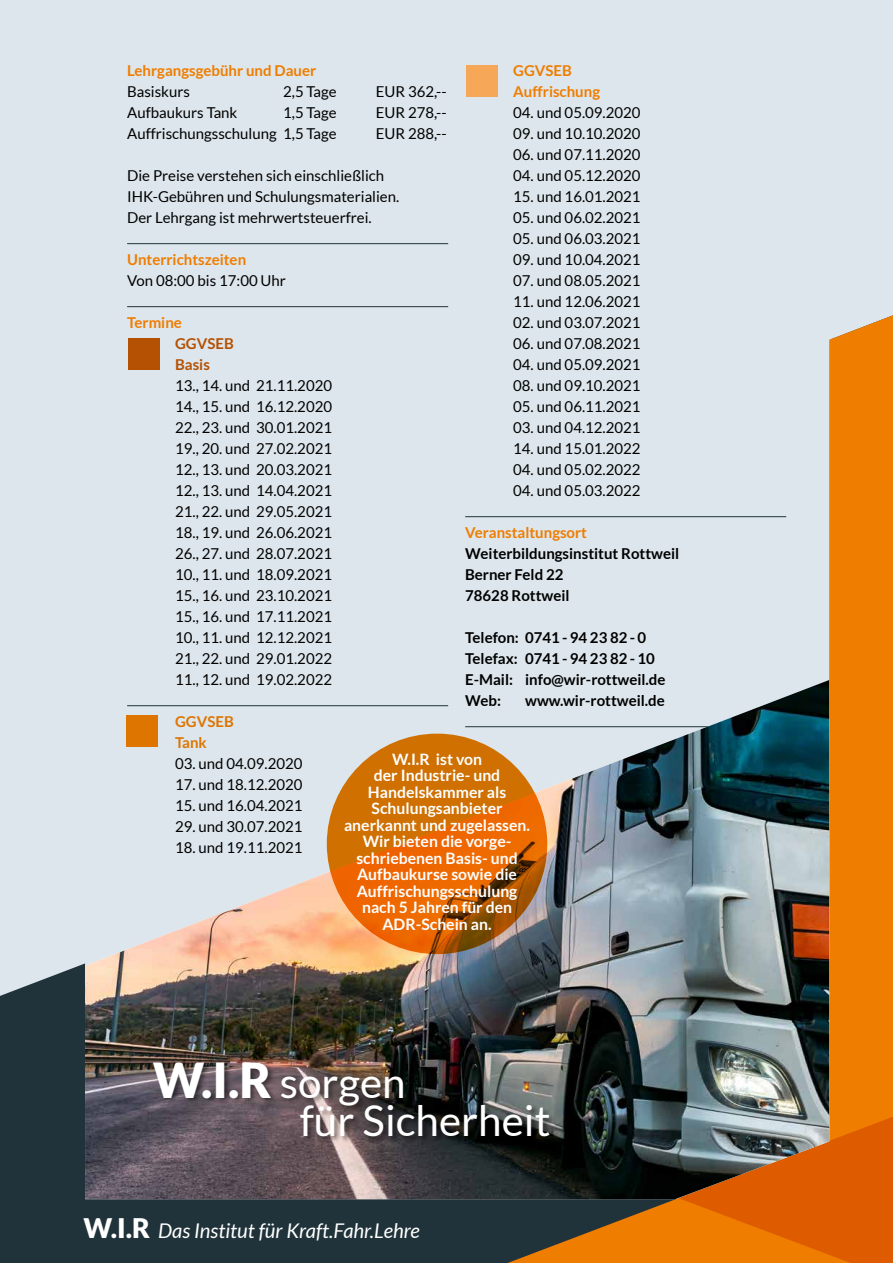
<style>
.page{position:relative;width:893px;height:1263px;background:#fff}
.page>*{position:absolute;margin:0;border:0;box-sizing:border-box;transform-origin:0 0}
.t1{font:42.3px/38.7px "Lato";color:#fff}
.t2{font:italic 20.25px "Lato";color:#fff}
.t3{font:700 15.75px/16.5px "Lato";color:#fff;text-align:center}
.t4{font:15px/21px "Lato";color:#000}
.t5{font:700 15px/21px "Lato";color:#000}
.t6{font:700 15px/21px "Lato";color:#ef7d00}
.t7{font:700 15px/21px "Lato";color:#b55103}
.t8{font:700 15px/21px "Lato";color:#dd7500}
.s1{font-weight:900;font-size:48.3px}
.s2{font-weight:900;font-style:normal;font-size:27px}
</style>
<div class="page">
<div style="left:0;top:0;width:893px;height:1206px;background:#dde6ec"></div>
<div style="left:85px;top:1199px;width:423px;height:64px;background:#21333a"></div>
<div style="left:0;top:963px;width:85px;height:300px;background:#21333a"></div>
<hr style="left:127px;top:243px;width:321px;height:1px;background:#21333a">
<hr style="left:127px;top:306px;width:321px;height:1px;background:#21333a">
<hr style="left:465px;top:516px;width:321px;height:1px;background:#21333a">
<svg style="left:829px;top:315px;width:64px;height:797px;background:#ed8008"></svg>
<svg style="left:508px;top:1199px;width:170px;height:64px;background:#89581d"></svg>
<svg style="left:678px;top:1112px;width:215px;height:151px;background:#e46700"></svg>
<img style="left:85px;top:680px;width:744px;height:519px">
<div style="left:128px;top:338px;width:32px;height:31px;background:#b55103"></div>
<div style="left:126px;top:716px;width:32px;height:31px;background:#dd7500"></div>
<div style="left:152px;top:1061px;width:404px;height:83px;background:#000;opacity:.5"></div>
<div style="left:466px;top:66px;width:31px;height:31px;background:#f6a758"></div>
<svg style="left:327px;top:734px;width:220px;height:220px;background:#d26600"></svg>
<p class="t6" style="left:127px;top:60px;width:191px">Lehrgangsgebühr und Dauer</p>
<p class="t4" style="left:127px;top:81px;width:64px">Basiskurs</p>
<p class="t4" style="left:283px;top:81px;width:55px">2,5 Tage</p>
<p class="t4" style="left:376px;top:81px;width:72px">EUR 362,--</p>
<p class="t4" style="left:127px;top:102px;width:112px">Aufbaukurs Tank</p>
<p class="t4" style="left:283px;top:102px;width:55px">1,5 Tage</p>
<p class="t4" style="left:376px;top:102px;width:72px">EUR 278,--</p>
<p class="t4" style="left:127px;top:123px;width:211px">Auffrischungsschulung 1,5 Tage</p>
<p class="t4" style="left:376px;top:123px;width:72px">EUR 288,--</p>
<p class="t4" style="left:127px;top:165px;width:274px">Die Preise verstehen sich einschließlich<br>IHK-Gebühren und Schulungsmaterialien.<br>Der Lehrgang ist mehrwertsteuerfrei.</p>
<p class="t6" style="left:127px;top:249px;width:121px">Unterrichtszeiten</p>
<p class="t4" style="left:127px;top:270px;width:160px">Von 08:00 bis 17:00 Uhr</p>
<p class="t6" style="left:127px;top:312px;width:56px">Termine</p>
<p class="t7" style="left:175px;top:333px;width:60px">GGVSEB<br>Basis</p>
<p class="t4" style="left:175px;top:375px;width:158px;text-align:justify">13., 14. und 21.11.2020<br>14., 15. und 16.12.2020<br>22., 23. und 30.01.2021<br>19., 20. und 27.02.2021<br>12., 13. und 20.03.2021<br>12., 13. und 14.04.2021<br>21., 22. und 29.05.2021<br>18., 19. und 26.06.2021<br>26., 27. und 28.07.2021<br>10., 11. und 18.09.2021<br>15., 16. und 23.10.2021<br>15., 16. und 17.11.2021<br>10., 11. und 12.12.2021<br>21., 22. und 29.01.2022<br>11., 12. und 19.02.2022</p>
<p class="t8" style="left:175px;top:711px;width:60px">GGVSEB<br>Tank</p>
<p class="t4" style="left:175px;top:753px;width:129px">03. und 04.09.2020</p>
<p class="t4" style="left:175px;top:774px;width:129px">17. und 18.12.2020</p>
<p class="t4" style="left:175px;top:795px;width:129px">15. und 16.04.2021</p>
<p class="t4" style="left:175px;top:816px;width:129px">29. und 30.07.2021</p>
<p class="t4" style="left:175px;top:837px;width:129px">18. und 19.11.2021</p>
<p class="t6" style="left:513px;top:60px;width:88px">GGVSEB<br>Auffrischung</p>
<p class="t4" style="left:513px;top:102px;width:129px">04. und 05.09.2020</p>
<p class="t4" style="left:513px;top:123px;width:129px">09. und 10.10.2020</p>
<p class="t4" style="left:513px;top:144px;width:129px">06. und 07.11.2020</p>
<p class="t4" style="left:513px;top:165px;width:129px">04. und 05.12.2020</p>
<p class="t4" style="left:513px;top:186px;width:129px">15. und 16.01.2021</p>
<p class="t4" style="left:513px;top:207px;width:129px">05. und 06.02.2021</p>
<p class="t4" style="left:513px;top:228px;width:129px">05. und 06.03.2021</p>
<p class="t4" style="left:513px;top:249px;width:129px">09. und 10.04.2021</p>
<p class="t4" style="left:513px;top:270px;width:129px">07. und 08.05.2021</p>
<p class="t4" style="left:513px;top:291px;width:129px">11. und 12.06.2021</p>
<p class="t4" style="left:513px;top:312px;width:129px">02. und 03.07.2021</p>
<p class="t4" style="left:513px;top:333px;width:129px">06. und 07.08.2021</p>
<p class="t4" style="left:513px;top:354px;width:129px">04. und 05.09.2021</p>
<p class="t4" style="left:513px;top:375px;width:129px">08. und 09.10.2021</p>
<p class="t4" style="left:513px;top:396px;width:129px">05. und 06.11.2021</p>
<p class="t4" style="left:513px;top:417px;width:129px">03. und 04.12.2021</p>
<p class="t4" style="left:513px;top:438px;width:129px">14. und 15.01.2022</p>
<p class="t4" style="left:513px;top:459px;width:129px">04. und 05.02.2022</p>
<p class="t4" style="left:513px;top:480px;width:129px">04. und 05.03.2022</p>
<p class="t6" style="left:465px;top:522px;width:123px">Veranstaltungsort</p>
<p class="t5" style="left:465px;top:543px;width:215px">Weiterbildungsinstitut Rottweil<br>Berner Feld 22<br>78628 Rottweil</p>
<p class="t5" style="left:465px;top:627px;width:202px">Telefon: 0741 - 94 23 82 - 0<br>Telefax: 0741 - 94 23 82 - 10<br>E-Mail: info@wir-rottweil.de<br>Web:</p>
<p class="t5" style="left:525px;top:690px;width:141px">www.wir-rottweil.de</p>
<p class="t3" style="left:344px;top:750px;width:188px">W.I.R ist von<br>der Industrie- und<br>Handelskammer als<br>Schulungsanbieter anerkannt und zugelassen.<br>Wir bieten die vorge&shy;schriebenen Basis- und<br>Aufbaukurse sowie die<br>Auffrischungsschulung nach 5 Jahren für den<br>ADR-Schein an.</p>
<h1 class="t1" style="left:300px;top:1063px;width:252px;text-indent:-147px"><span class="s1">W.I.R</span> sorgen<br>für Sicherheit</h1>
<h2 class="t2" style="left:84px;top:1219px;width:338px"><span class="s2">W.I.R</span> Das Institut für Kraft.Fahr.Lehre</h2>
</div>
